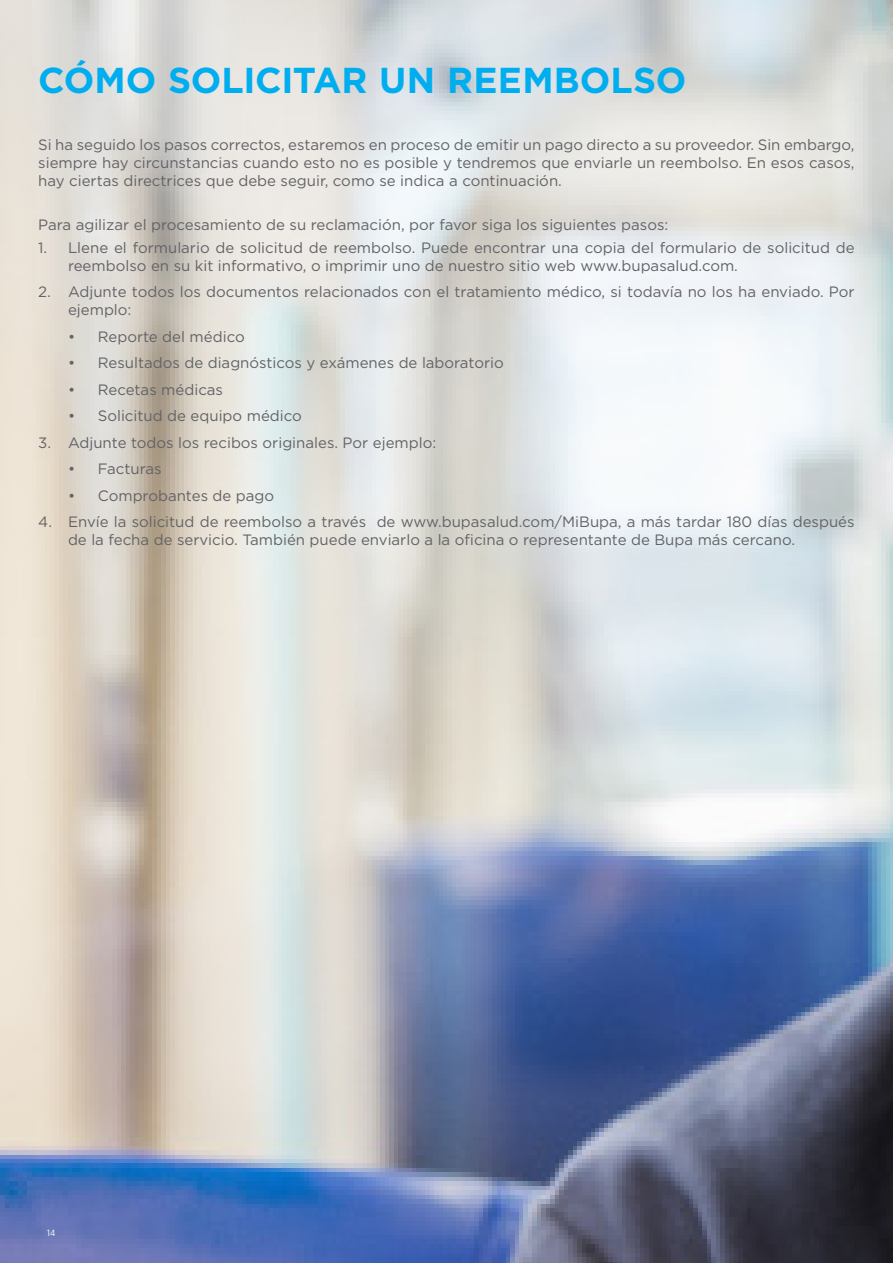
<style>
.page{position:relative;width:893px;height:1263px;background:#fff}
.page>*{position:absolute;margin:0;border:0;box-sizing:border-box;transform-origin:0 0}
.Page_head{font:700 36px "Gotham";color:#00aeef}
.abc_bullets{font:15px/18px "Gotham";color:#636366}
.Body_copy{font:15px/18px "Gotham";color:#636366;text-align:justify}
.Pagenumber{font:9px "Gotham Narrow";color:#fff}
</style>
<div class="page">
<img style="left:0;top:0;width:893px;height:1263px">
<p class="Page_head" style="left:38px;top:56px;width:650px">CÓMO SOLICITAR UN REEMBOLSO</p>
<p class="Body_copy" style="left:38px;top:135px;width:818px">Si ha seguido los pasos correctos, estaremos en proceso de emitir un pago directo a su proveedor. Sin embargo, siempre hay circunstancias cuando esto no es posible y tendremos que enviarle un reembolso. En esos casos, hay ciertas directrices que debe seguir, como se indica a continuación.</p>
<p class="Body_copy" style="left:38px;top:216px;width:632px">Para agilizar el procesamiento de su reclamación, por favor siga los siguientes pasos:</p>
<p class="abc_bullets" style="left:68px;top:238px;width:788px;text-indent:-30px">1. Llene el formulario de solicitud de reembolso. Puede encontrar una copia del formulario de solicitud de reembolso en su kit informativo, o imprimir uno de nuestro sitio web www.bupasalud.com.</p>
<p class="abc_bullets" style="left:68px;top:282px;width:788px;text-indent:-30px">2. Adjunte todos los documentos relacionados con el tratamiento médico, si todavía no los ha enviado. Por ejemplo:</p>
<p class="Body_copy" style="left:68px;top:327px;width:178px">• Reporte del médico</p>
<p class="Body_copy" style="left:68px;top:353px;width:437px">• Resultados de diagnósticos y exámenes de laboratorio</p>
<p class="Body_copy" style="left:68px;top:380px;width:157px">• Recetas médicas</p>
<p class="Body_copy" style="left:68px;top:406px;width:235px">• Solicitud de equipo médico</p>
<p class="abc_bullets" style="left:38px;top:433px;width:399px">3. Adjunte todos los recibos originales. Por ejemplo:</p>
<p class="Body_copy" style="left:68px;top:459px;width:95px">• Facturas</p>
<p class="Body_copy" style="left:68px;top:486px;width:208px">• Comprobantes de pago</p>
<p class="abc_bullets" style="left:68px;top:512px;width:788px;text-indent:-30px">4. Envíe la solicitud de reembolso a través de www.bupasalud.com/MiBupa, a más tardar 180 días después de la fecha de servicio. También puede enviarlo a la oficina o representante de Bupa más cercano.</p>
<p class="Pagenumber" style="left:47px;top:1227px;width:10px">14</p>
</div>
